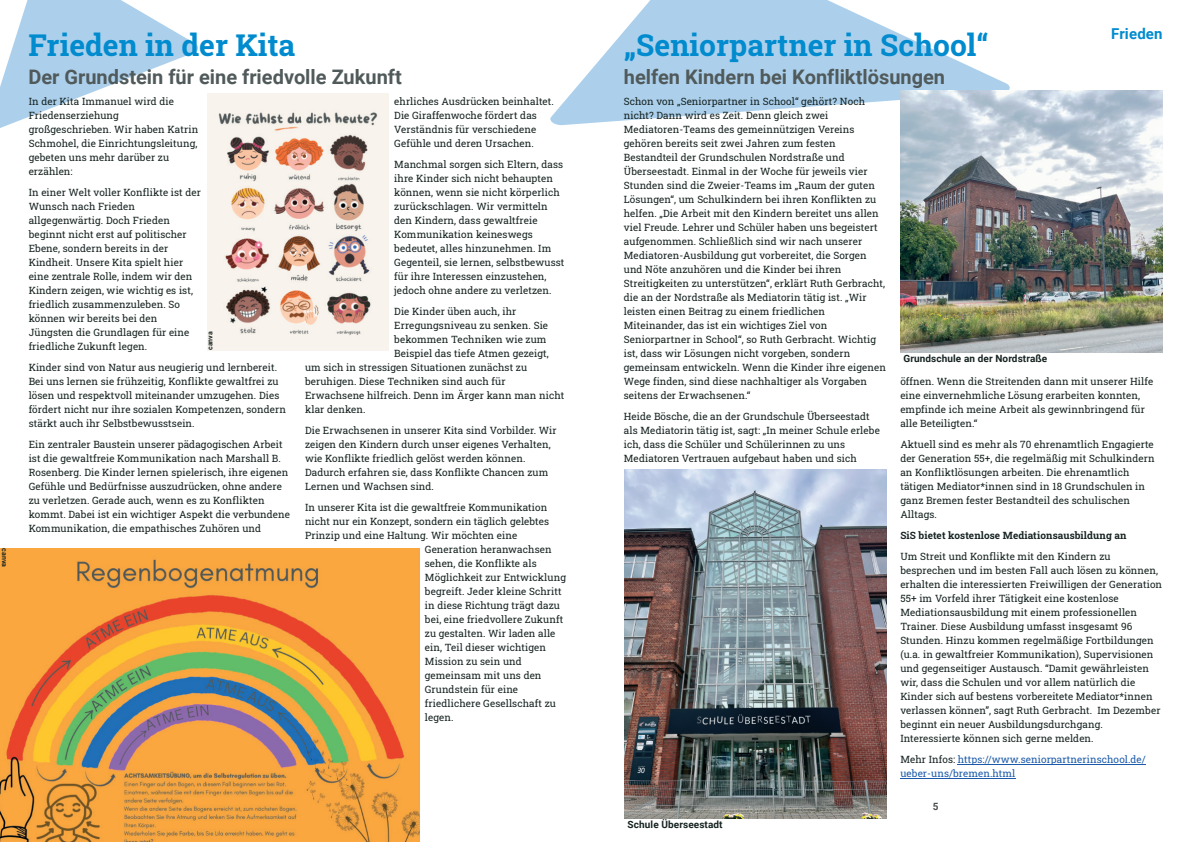
<style>
.page{position:relative;width:1191px;height:842px;background:#fff}
.page>*{position:absolute;margin:0;border:0;box-sizing:border-box;transform-origin:0 0}
.t1{font:700 30px "Roboto Slab";color:#008bce}
.t2{font:700 20px "Roboto";color:#515a5b}
.t3{font:700 15px "Roboto";letter-spacing:.01em;color:#008bce}
.t4{font:10px/14px "Roboto Slab";letter-spacing:.01em;color:#162321}
.t5{font:10px/14px "Roboto Slab";letter-spacing:.01em;color:#1c5aa9}
.t6{font:700 10px "Roboto";letter-spacing:.01em;color:#162321}
.t7{font:700 10px "Roboto Slab";letter-spacing:.01em;color:#162321}
.t8{font:700 10px "Roboto";color:#4a4f4d}
.t9{font:700 7px "Roboto";letter-spacing:.01em;color:#162321}
.s1{color:#162321}
</style>
<div class="page">
<svg style="left:0;top:0;width:198px;height:128px"></svg>
<svg style="left:550px;top:0;width:460px;height:125px;fill:#acd0ec"></svg>
<hr style="left:958px;top:764px;width:188px;height:1px;background:#1c5aa9">
<hr style="left:900px;top:778px;width:115px;height:1px;background:#1c5aa9">
<img style="left:900px;top:91px;width:262px;height:262px">
<img style="left:625px;top:469px;width:262px;height:350px">
<img style="left:0;top:548px;width:419px;height:294px">
<img style="left:207px;top:94px;width:181px;height:256px">
<p class="t9" style="left:8px;top:548px;width:20px;rotate:90deg">canva</p>
<h1 class="t1" style="left:28px;top:25px;width:268px">Frieden in der Kita</h1>
<h2 class="t2" style="left:28px;top:69px;width:375px">Der Grundstein für eine friedvolle Zukunft</h2>
<p class="t4" style="left:29px;top:94px;width:171px">In der Kita Immanuel wird die<br>Friedenserziehung großgeschrieben. Wir haben Katrin<br>Schmohel, die Einrichtungsleitung, gebeten uns mehr darüber zu erzählen:</p>
<p class="t4" style="left:29px;top:185px;width:174px">In einer Welt voller Konflikte ist der<br>Wunsch nach Frieden allgegenwärtig. Doch Frieden beginnt nicht erst auf politischer<br>Ebene, sondern bereits in der<br>Kindheit. Unsere Kita spielt hier eine zentrale Rolle, indem wir den<br>Kindern zeigen, wie wichtig es ist, friedlich zusammenzuleben. So können wir bereits bei den<br>Jüngsten die Grundlagen für eine friedliche Zukunft legen.</p>
<p class="t4" style="left:29px;top:360px;width:259px">Kinder sind von Natur aus neugierig und lernbereit.<br>Bei uns lernen sie frühzeitig, Konflikte gewaltfrei zu lösen und respektvoll miteinander umzugehen. Dies fördert nicht nur ihre sozialen Kompetenzen, sondern stärkt auch ihr Selbstbewusstsein.</p>
<p class="t4" style="left:29px;top:437px;width:263px">Ein zentraler Baustein unserer pädagogischen Arbeit ist die gewaltfreie Kommunikation nach Marshall B.<br>Rosenberg. Die Kinder lernen spielerisch, ihre eigenen Gefühle und Bedürfnisse auszudrücken, ohne andere zu verletzen. Gerade auch, wenn es zu Konflikten kommt. Dabei ist ein wichtiger Aspekt die verbundene Kommunikation, die empathisches Zuhören und</p>
<p class="t9" style="left:207px;top:350px;width:20px;rotate:-90deg">canva</p>
<p class="t4" style="left:394px;top:94px;width:161px">ehrliches Ausdrücken beinhaltet.<br>Die Giraffenwoche fördert das<br>Verständnis für verschiedene<br>Gefühle und deren Ursachen.</p>
<p class="t4" style="left:394px;top:157px;width:172px">Manchmal sorgen sich Eltern, dass ihre Kinder sich nicht behaupten können, wenn sie nicht körperlich zurückschlagen. Wir vermitteln den Kindern, dass gewaltfreie Kommunikation keineswegs bedeutet, alles hinzunehmen. Im Gegenteil, sie lernen, selbstbewusst für ihre Interessen einzustehen, jedoch ohne andere zu verletzen.</p>
<p class="t4" style="left:394px;top:304px;width:124px">Die Kinder üben auch, ihr</p>
<p class="t4" style="left:394px;top:318px;width:155px">Erregungsniveau zu senken. Sie</p>
<p class="t4" style="left:394px;top:332px;width:154px">bekommen Techniken wie zum</p>
<p class="t4" style="left:394px;top:346px;width:156px">Beispiel das tiefe Atmen gezeigt,</p>
<p class="t4" style="left:305px;top:360px;width:224px">um sich in stressigen Situationen zunächst zu</p>
<p class="t4" style="left:305px;top:374px;width:202px">beruhigen. Diese Techniken sind auch für</p>
<p class="t4" style="left:305px;top:388px;width:261px">Erwachsene hilfreich. Denn im Ärger kann man nicht</p>
<p class="t4" style="left:305px;top:402px;width:62px">klar denken.</p>
<p class="t4" style="left:305px;top:423px;width:253px">Die Erwachsenen in unserer Kita sind Vorbilder. Wir zeigen den Kindern durch unser eigenes Verhalten, wie Konflikte friedlich gelöst werden können.<br>Dadurch erfahren sie, dass Konflikte Chancen zum Lernen und Wachsen sind.</p>
<p class="t4" style="left:305px;top:500px;width:244px">In unserer Kita ist die gewaltfreie Kommunikation</p>
<p class="t4" style="left:305px;top:514px;width:245px">nicht nur ein Konzept, sondern ein täglich gelebtes</p>
<p class="t4" style="left:305px;top:528px;width:214px">Prinzip und eine Haltung. Wir möchten eine</p>
<p class="t4" style="left:425px;top:542px;width:128px">Generation heranwachsen</p>
<p class="t4" style="left:425px;top:556px;width:113px">sehen, die Konflikte als</p>
<p class="t4" style="left:425px;top:570px;width:143px">Möglichkeit zur Entwicklung</p>
<p class="t4" style="left:425px;top:584px;width:138px">begreift. Jeder kleine Schritt</p>
<p class="t4" style="left:425px;top:598px;width:137px">in diese Richtung trägt dazu</p>
<p class="t4" style="left:425px;top:612px;width:140px">bei, eine friedvollere Zukunft</p>
<p class="t4" style="left:425px;top:626px;width:132px">zu gestalten. Wir laden alle</p>
<p class="t4" style="left:425px;top:640px;width:122px">ein, Teil dieser wichtigen</p>
<p class="t4" style="left:425px;top:654px;width:98px">Mission zu sein und</p>
<p class="t4" style="left:425px;top:668px;width:118px">gemeinsam mit uns den</p>
<p class="t4" style="left:425px;top:682px;width:95px">Grundstein für eine</p>
<p class="t4" style="left:425px;top:696px;width:133px">friedlichere Gesellschaft zu</p>
<p class="t4" style="left:425px;top:710px;width:30px">legen.</p>
<h1 class="t1" style="left:624px;top:25px;width:366px">„Seniorpartner in School“</h1>
<h2 class="t2" style="left:624px;top:69px;width:323px">helfen Kindern bei Konfliktlösungen</h2>
<h3 class="t3" style="left:1111px;top:28px;width:53px">Frieden</h3>
<p class="t4" style="left:624px;top:94px;width:264px">Schon von „Seniorpartner in School“ gehört? Noch nicht? Dann wird es Zeit. Denn gleich zwei Mediatoren-Teams des gemeinnützigen Vereins gehören bereits seit zwei Jahren zum festen Bestandteil der Grundschulen Nordstraße und Überseestadt. Einmal in der Woche für jeweils vier Stunden sind die Zweier-Teams im „Raum der guten Lösungen“, um Schulkindern bei ihren Konflikten zu helfen. „Die Arbeit mit den Kindern bereitet uns allen viel Freude. Lehrer und Schüler haben uns begeistert aufgenommen. Schließlich sind wir nach unserer Mediatoren-Ausbildung gut vorbereitet, die Sorgen und Nöte anzuhören und die Kinder bei ihren Streitigkeiten zu unterstützen“, erklärt Ruth Gerbracht, die an der Nordstraße als Mediatorin tätig ist. „Wir leisten einen Beitrag zu einem friedlichen Miteinander, das ist ein wichtiges Ziel von Seniorpartner in School“, so Ruth Gerbracht. Wichtig ist, dass wir Lösungen nicht vorgeben, sondern gemeinsam entwickeln. Wenn die Kinder ihre eigenen Wege finden, sind diese nachhaltiger als Vorgaben seitens der Erwachsenen.“</p>
<p class="t4" style="left:624px;top:409px;width:257px">Heide Bösche, die an der Grundschule Überseestadt als Mediatorin tätig ist, sagt: „In meiner Schule erlebe ich, dass die Schüler und Schülerinnen zu uns Mediatoren Vertrauen aufgebaut haben und sich</p>
<p class="t6" style="left:627px;top:821px;width:97px">Schule Überseestadt</p>
<p class="t6" style="left:903px;top:355px;width:145px">Grundschule an der Nordstraße</p>
<p class="t4" style="left:900px;top:374px;width:254px">öffnen. Wenn die Streitenden dann mit unserer Hilfe eine einvernehmliche Lösung erarbeiten konnten, empfinde ich meine Arbeit als gewinnbringend für alle Beteiligten.“</p>
<p class="t4" style="left:900px;top:437px;width:256px">Aktuell sind es mehr als 70 ehrenamtlich Engagierte der Generation 55+, die regelmäßig mit Schulkindern an Konfliktlösungen arbeiten. Die ehrenamtlich tätigen Mediator*innen sind in 18 Grundschulen in ganz Bremen fester Bestandteil des schulischen Alltags.</p>
<p class="t7" style="left:900px;top:529px;width:228px">SiS bietet kostenlose Mediationsausbildung an</p>
<p class="t4" style="left:900px;top:549px;width:263px">Um Streit und Konflikte mit den Kindern zu besprechen und im besten Fall auch lösen zu können, erhalten die interessierten Freiwilligen der Generation 55+ im Vorfeld ihrer Tätigkeit eine kostenlose Mediationsausbildung mit einem professionellen Trainer. Diese Ausbildung umfasst insgesamt 96<br>Stunden. Hinzu kommen regelmäßige Fortbildungen (u.a. in gewaltfreier Kommunikation), Supervisionen und gegenseitiger Austausch. “Damit gewährleisten wir, dass die Schulen und vor allem natürlich die Kinder sich auf bestens vorbereitete Mediator*innen verlassen können”, sagt Ruth Gerbracht. Im Dezember beginnt ein neuer Ausbildungsdurchgang.<br>Interessierte können sich gerne melden.</p>
<p class="t5" style="left:900px;top:752px;width:247px"><span class="s1">Mehr Infos:</span> https://www.seniorpartnerinschool.de/ ueber-uns/bremen.html</p>
<p class="t8" style="left:932px;top:802px;width:7px">5</p>
</div>
